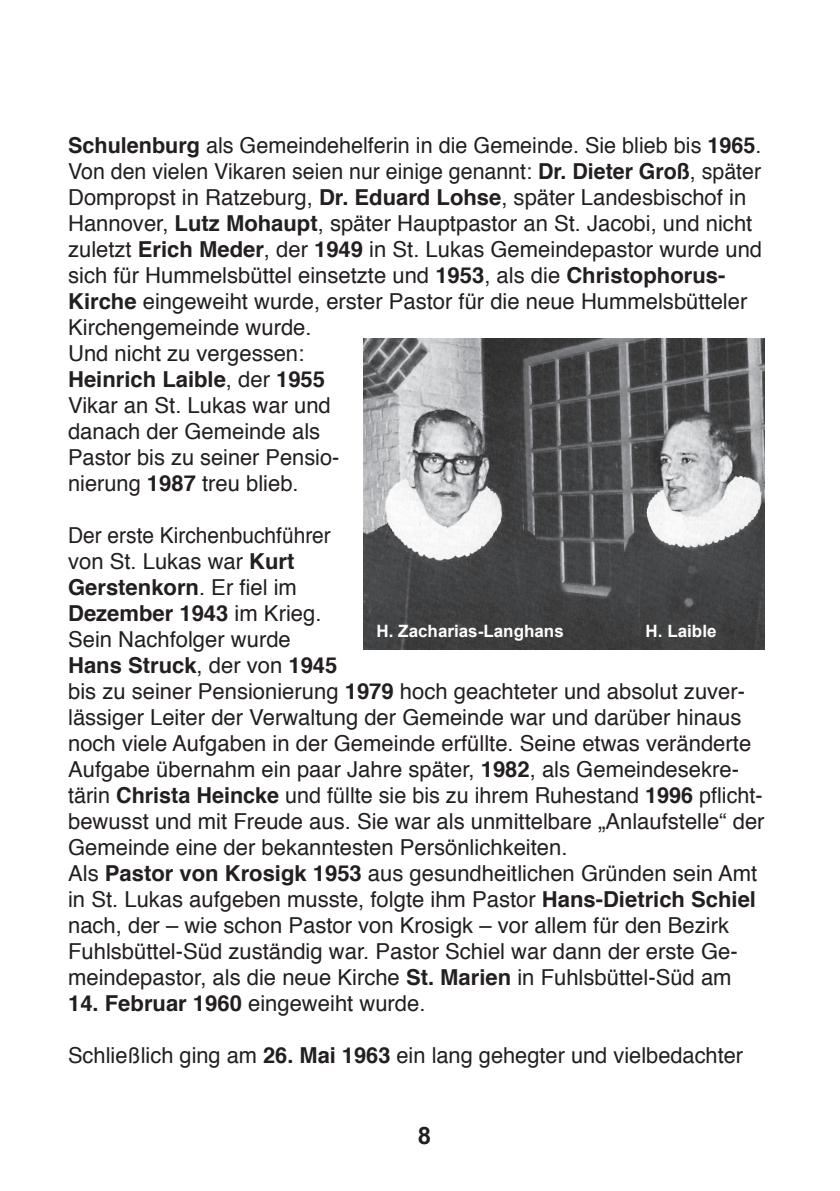
<style>
.page{position:relative;width:840px;height:1191px;background:#fff}
.page>*{position:absolute;margin:0;border:0;box-sizing:border-box;transform-origin:0 0}
.t1{font:700 24px "Arial";color:#231f20}
.t2{font:22px/26px "Helvetica";color:#231f20;scale:.95 1}
.t3{font:22px/26px "Helvetica";color:#231f20}
.t4{font:700 17px "Arial";color:#fff}
.s1{font-weight:700}
</style>
<div class="page">
<img style="left:363px;top:338px;width:400px;height:312px">
<p class="t3" style="left:68px;top:133px;width:695px"><span class="s1">Schulenburg</span> als Gemeindehelferin in die Gemeinde. Sie blieb bis <span class="s1">1965</span>.<br>Von den vielen Vikaren seien nur einige genannt: <span class="s1">Dr. Dieter Groß</span>, später Dompropst in Ratzeburg, <span class="s1">Dr. Eduard Lohse</span>, später Landesbischof in Hannover, <span class="s1">Lutz Mohaupt</span>, später Hauptpastor an St. Jacobi, und nicht zuletzt <span class="s1">Erich Meder</span>, der <span class="s1">1949</span> in St. Lukas Gemeindepastor wurde und sich für Hummelsbüttel einsetzte und <span class="s1">1953</span>, als die <span class="s1">Christophorus-Kirche</span> eingeweiht wurde, erster Pastor für die neue Hummelsbütteler Kirchengemeinde wurde.<br>Und nicht zu vergessen:<br><span class="s1">Heinrich Laible</span>, der <span class="s1">1955<br></span>Vikar an St. Lukas war und<br>danach der Gemeinde als<br>Pastor bis zu seiner Pensio-<br>nierung <span class="s1">1987</span> treu blieb.</p>
<p class="t2" style="left:68px;top:523px;width:734px">Der erste Kirchenbuchführer<br>von St. Lukas war <span class="s1">Kurt<br>Gerstenkorn</span>. Er fiel im<br><span class="s1">Dezember 1943</span> im Krieg.<br>Sein Nachfolger wurde<br><span class="s1">Hans Struck</span>, der von <span class="s1">1945<br></span>bis zu seiner Pensionierung <span class="s1">1979</span> hoch geachteter und absolut zuver&shy;lässiger Leiter der Verwaltung der Gemeinde war und darüber hinaus noch viele Aufgaben in der Gemeinde erfüllte. Seine etwas veränderte Aufgabe übernahm ein paar Jahre später, <span class="s1">1982</span>, als Gemeindesekre&shy;tärin <span class="s1">Christa Heincke</span> und füllte sie bis zu ihrem Ruhestand <span class="s1">1996</span> pflicht&shy;bewusst und mit Freude aus. Sie war als unmittelbare „Anlaufstelle“ der Gemeinde eine der bekanntesten Persönlichkeiten.<br>Als <span class="s1">Pastor von Krosigk 1953</span> aus gesundheitlichen Gründen sein Amt in St. Lukas aufgeben musste, folgte ihm Pastor <span class="s1">Hans-Dietrich Schiel </span>nach, der – wie schon Pastor von Krosigk – vor allem für den Bezirk Fuhlsbüttel-Süd zuständig war. Pastor Schiel war dann der erste Ge&shy;meindepastor, als die neue Kirche <span class="s1">St. Marien</span> in Fuhlsbüttel-Süd am</p>
<p class="t3" style="left:68px;top:991px;width:359px"><span class="s1">14. Februar 1960</span> eingeweiht wurde.</p>
<p class="t3" style="left:68px;top:1043px;width:676px">Schließlich ging am <span class="s1">26. Mai 1963</span> ein lang gehegter und vielbedachter</p>
<p class="t4" style="left:376px;top:620px;width:189px">H. Zacharias-Langhans</p>
<p class="t4" style="left:645px;top:620px;width:72px">H. Laible</p>
<p class="t1" style="left:418px;top:1120px;width:15px">8</p>
</div>
